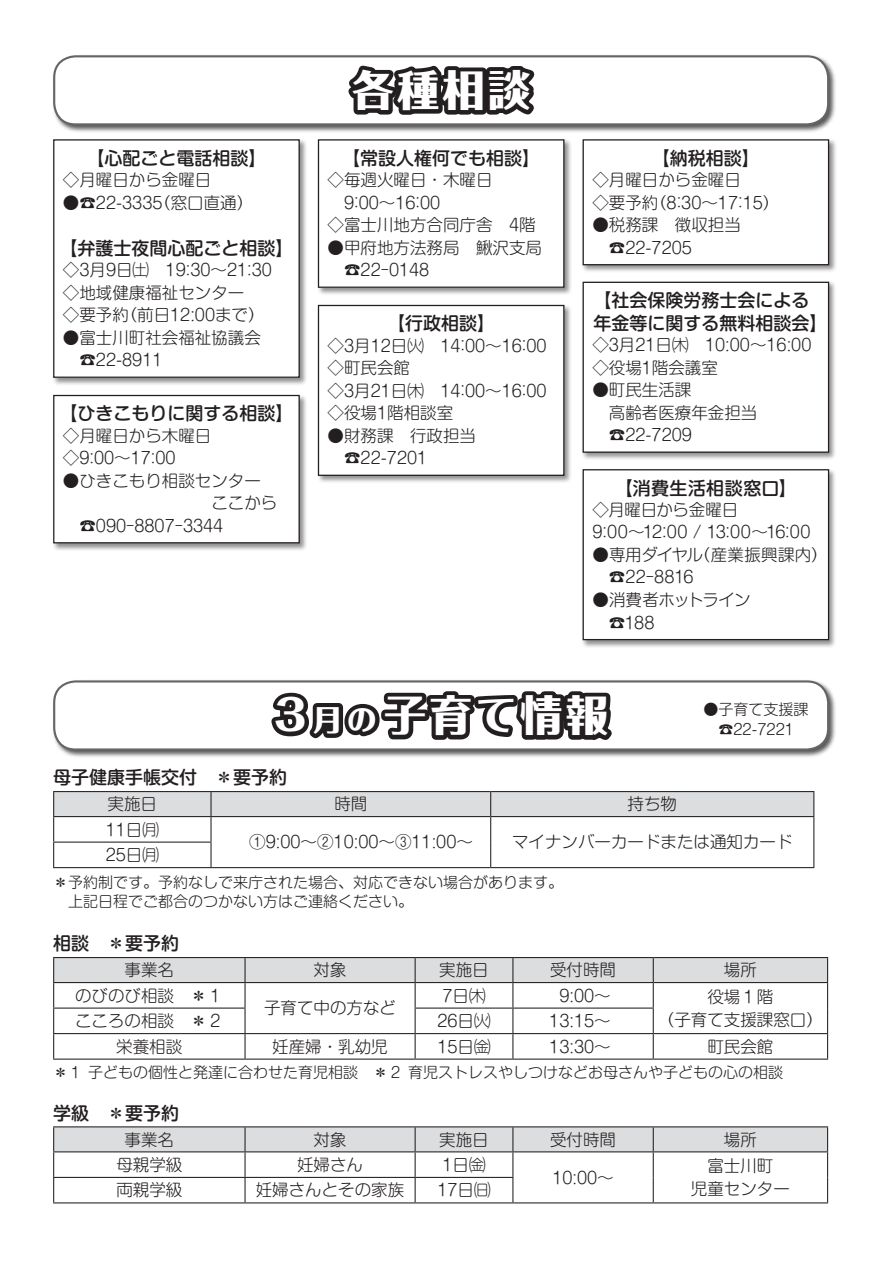
<style>
.page{position:relative;width:893px;height:1263px;background:#fff}
.page>*{position:absolute;margin:0;border:0;box-sizing:border-box;transform-origin:0 0}
.t1{font:800 42px "Folk Pro";letter-spacing:.08em;color:#fff}
.t2{font:800 29.4px "Folk Pro";color:#fff}
.t3{font:500 18px/22.5px "Shin M Go Pr 6 N";color:#231f20}
.t4{font:500 18px "Shin M Go Pr 6 N";letter-spacing:.025em;color:#231f20}
.t5{font:300 16.5px/22.5px "Shin M Go Pr 6 N";color:#231f20}
.t6{font:300 16.5px "Shin M Go Pr 6 N";letter-spacing:.04em;color:#231f20}
.t7{font:300 16.5px/22.5px "Shin M Go Pr 6 N";letter-spacing:-.025em;color:#231f20;text-align:center}
.t8{font:300 16.5px/22.5px "Shin M Go Pr 6 N";letter-spacing:-.04em;color:#231f20}
.t9{font:300 16.5px "Shin M Go Pr 6 N";letter-spacing:-.02em;color:#231f20}
.t10{font:300 15px/19.5px "Shin M Go Pr 6 N";color:#231f20}
</style>
<div class="page">
<div style="left:52px;top:54px;width:785px;height:79px;background:#231f20;opacity:.75"></div>
<div style="left:54px;top:56px;width:774px;height:68px;background:#fff;border-radius:21px"></div>
<div style="left:53px;top:55px;width:776px;height:70px;border:2px solid #656568;border-radius:21px"></div>
<div style="left:52px;top:679px;width:785px;height:79px;background:#231f20;opacity:.75"></div>
<div style="left:54px;top:681px;width:774px;height:68px;background:#fff;border-radius:21px"></div>
<div style="left:53px;top:680px;width:776px;height:70px;border:2px solid #656568;border-radius:21px"></div>
<svg style="left:339px;top:65px;width:203px;height:60px"></svg>
<svg style="left:242px;top:679px;width:377px;height:77px"></svg>
<div style="left:52px;top:138px;width:255px;height:247px;background:#231f20;opacity:.5"></div>
<div style="left:54px;top:140px;width:245px;height:237px;background:#fff"></div>
<div style="left:53px;top:139px;width:247px;height:239px;border:1px solid #231f20"></div>
<div style="left:52px;top:393px;width:255px;height:158px;background:#231f20;opacity:.5"></div>
<div style="left:54px;top:395px;width:245px;height:148px;background:#fff"></div>
<div style="left:53px;top:395px;width:247px;height:148px;border:1px solid #231f20"></div>
<div style="left:316px;top:138px;width:256px;height:158px;background:#231f20;opacity:.5"></div>
<div style="left:318px;top:140px;width:246px;height:147px;background:#fff"></div>
<div style="left:318px;top:139px;width:246px;height:149px;border:1px solid #231f20"></div>
<div style="left:316px;top:303px;width:256px;height:180px;background:#231f20;opacity:.5"></div>
<div style="left:318px;top:305px;width:246px;height:170px;background:#fff"></div>
<div style="left:318px;top:305px;width:246px;height:171px;border:1px solid #231f20"></div>
<div style="left:581px;top:280px;width:256px;height:180px;background:#231f20;opacity:.5"></div>
<div style="left:583px;top:282px;width:245px;height:170px;background:#fff"></div>
<div style="left:583px;top:282px;width:246px;height:171px;border:1px solid #231f20"></div>
<div style="left:581px;top:138px;width:256px;height:135px;background:#231f20;opacity:.5"></div>
<div style="left:583px;top:140px;width:245px;height:125px;background:#fff"></div>
<div style="left:583px;top:139px;width:246px;height:126px;border:1px solid #231f20"></div>
<div style="left:581px;top:468px;width:256px;height:180px;background:#231f20;opacity:.5"></div>
<div style="left:583px;top:470px;width:245px;height:170px;background:#fff"></div>
<div style="left:583px;top:469px;width:246px;height:171px;border:1px solid #231f20"></div>
<svg style="left:53px;top:791px;width:761px;height:76px"></svg>
<hr style="left:53px;top:867px;width:158px;height:1px;background:#231f20">
<hr style="left:211px;top:867px;width:280px;height:1px;background:#231f20">
<hr style="left:491px;top:867px;width:323px;height:1px;background:#231f20">
<hr style="left:53px;top:1126px;width:192px;height:1px;background:#231f20">
<hr style="left:245px;top:1126px;width:170px;height:1px;background:#231f20">
<hr style="left:415px;top:1126px;width:98px;height:1px;background:#231f20">
<hr style="left:513px;top:1126px;width:140px;height:1px;background:#231f20">
<hr style="left:653px;top:1126px;width:175px;height:1px;background:#231f20">
<svg style="left:53px;top:1127px;width:775px;height:75px"></svg>
<hr style="left:53px;top:1202px;width:192px;height:1px;background:#231f20">
<hr style="left:245px;top:1202px;width:170px;height:1px;background:#231f20">
<hr style="left:415px;top:1202px;width:98px;height:1px;background:#231f20">
<hr style="left:513px;top:1202px;width:140px;height:1px;background:#231f20">
<hr style="left:653px;top:1202px;width:175px;height:1px;background:#231f20">
<svg style="left:53px;top:957px;width:775px;height:101px"></svg>
<hr style="left:53px;top:1058px;width:192px;height:2px;background:#231f20">
<hr style="left:245px;top:1058px;width:170px;height:2px;background:#231f20">
<hr style="left:415px;top:1058px;width:98px;height:2px;background:#231f20">
<hr style="left:513px;top:1058px;width:140px;height:2px;background:#231f20">
<hr style="left:653px;top:1058px;width:175px;height:2px;background:#231f20">
<p class="t3" style="left:86px;top:146px;width:181px">【心配ごと電話相談【</p>
<p class="t5" style="left:154px;top:168px;width:100px;text-indent:-91px">◇月曜日から金曜日<br>（窓口直通(</p>
<p class="t5" style="left:63px;top:190px;width:101px">●☎22-3335</p>
<p class="t3" style="left:59px;top:236px;width:235px">【弁護士夜間心配ごと相談【</p>
<p class="t5" style="left:166px;top:258px;width:108px">19:30~21:30</p>
<p class="t5" style="left:63px;top:258px;width:88px">◇3月9日㈯</p>
<p class="t5" style="left:63px;top:280px;width:183px">◇地域健康福祉センター</p>
<p class="t5" style="left:121px;top:303px;width:145px">（前日12:00まで(</p>
<p class="t5" style="left:63px;top:303px;width:67px">◇要予約</p>
<p class="t5" style="left:79px;top:325px;width:183px;text-indent:-16px">●富士川町社会福祉協議会☎22-8911</p>
<p class="t3" style="left:59px;top:402px;width:235px">【ひきこもりに関する相談【</p>
<p class="t5" style="left:63px;top:423px;width:150px">◇月曜日から木曜日◇9:00~17:00</p>
<p class="t5" style="left:63px;top:468px;width:199px">●ひきこもり相談センター</p>
<p class="t5" style="left:79px;top:513px;width:145px">☎090-8807-3344</p>
<h1 class="t1" style="left:352px;top:54px;width:180px">各種相談</h1>
<p class="t3" style="left:342px;top:146px;width:199px">【常設人権何でも相談【</p>
<p class="t5" style="left:328px;top:168px;width:166px">◇毎週火曜日・木曜日</p>
<p class="t5" style="left:344px;top:190px;width:98px">9:00~16:00</p>
<p class="t5" style="left:328px;top:213px;width:210px">◇富士川地方合同庁舎　4階</p>
<p class="t5" style="left:344px;top:235px;width:199px;text-indent:-16px">●甲府地方法務局　鰍沢支局☎22-0148</p>
<p class="t3" style="left:387px;top:312px;width:109px">【行政相談【</p>
<p class="t5" style="left:440px;top:333px;width:108px">14:00~16:00</p>
<p class="t5" style="left:328px;top:333px;width:98px">◇3月12日㈫◇町民会館</p>
<p class="t5" style="left:328px;top:378px;width:127px">◇3月21日㈭<br>◇役場1階相談室</p>
<p class="t5" style="left:344px;top:423px;width:133px;text-indent:-16px">●財務課　行政担当☎22-7201</p>
<p class="t5" style="left:440px;top:378px;width:108px">14:00~16:00</p>
<p class="t3" style="left:652px;top:146px;width:109px">【納税相談【</p>
<p class="t5" style="left:650px;top:168px;width:131px;text-indent:-58px">◇月曜日から金曜日)8:30~17:15(</p>
<p class="t5" style="left:592px;top:190px;width:67px">◇要予約</p>
<p class="t5" style="left:609px;top:213px;width:133px;text-indent:-16px">●税務課　徴収担当☎22-7205</p>
<p class="t3" style="left:593px;top:288px;width:235px">【社会保険労務士会による年金等に関する無料相談会【</p>
<p class="t5" style="left:705px;top:333px;width:108px">10:00~16:00</p>
<p class="t5" style="left:592px;top:333px;width:127px">◇3月21日㈭<br>◇役場1階会議室</p>
<p class="t5" style="left:592px;top:378px;width:101px">●町民生活課</p>
<p class="t5" style="left:592px;top:400px;width:166px">　高齢者医療年金担当</p>
<p class="t5" style="left:609px;top:423px;width:85px">☎22-7209</p>
<p class="t4" style="left:615px;top:473px;width:184px">【消費生活相談窓口【</p>
<p class="t9" style="left:592px;top:496px;width:147px">◇月曜日から金曜日</p>
<p class="t6" style="left:592px;top:519px;width:220px">9:00~12:00 / 13:00~16:00</p>
<p class="t5" style="left:694px;top:542px;width:135px">（産業振興課内(</p>
<p class="t7" style="left:592px;top:542px;width:112px">●専用ダイヤル☎22-8816</p>
<p class="t8" style="left:609px;top:588px;width:143px;text-indent:-16px">●消費者ホットライン☎188</p>
<h1 class="t1" style="left:275px;top:680px;width:33px">3</h1>
<h2 class="t2" style="left:313px;top:695px;width:65px">月の</h2>
<h1 class="t1" style="left:384px;top:680px;width:225px">子育て情報</h1>
<p class="t3" style="left:53px;top:765px;width:235px">母子健康手帳交付　＊要予約</p>
<p class="t10" style="left:703px;top:699px;width:106px;text-align:center">●子育て支援課☎22-7221</p>
<p class="t5" style="left:334px;top:792px;width:34px">時間</p>
<p class="t5" style="left:108px;top:792px;width:51px">実施日</p>
<p class="t5" style="left:106px;top:843px;width:55px">25日㈪</p>
<p class="t5" style="left:627px;top:792px;width:51px">持ち物</p>
<p class="t5" style="left:106px;top:817px;width:55px">11日㈪</p>
<p class="t10" style="left:53px;top:871px;width:511px">＊予約制です。予約なしで来庁された場合、対応できない場合があります。　上記日程でご都合のつかない方はご連絡ください。</p>
<p class="t5" style="left:512px;top:830px;width:282px">マイナンバーカードまたは通知カード</p>
<p class="t5" style="left:249px;top:830px;width:225px">①9:00～②10:00～③11:00～</p>
<p class="t3" style="left:53px;top:931px;width:127px">相談　＊要予約</p>
<p class="t5" style="left:125px;top:958px;width:51px">事業名</p>
<p class="t5" style="left:314px;top:958px;width:34px">対象</p>
<p class="t5" style="left:439px;top:958px;width:51px">実施日</p>
<p class="t5" style="left:550px;top:958px;width:67px">受付時間</p>
<p class="t5" style="left:724px;top:958px;width:34px">場所</p>
<p class="t5" style="left:75px;top:983px;width:150px">のびのび相談　＊１</p>
<p class="t5" style="left:75px;top:1009px;width:150px">こころの相談　＊２</p>
<p class="t5" style="left:264px;top:996px;width:133px">子育て中の方など</p>
<p class="t5" style="left:442px;top:983px;width:45px">7日㈭</p>
<p class="t5" style="left:437px;top:1009px;width:55px">26日㈫</p>
<p class="t5" style="left:559px;top:983px;width:53px">9:00～</p>
<p class="t5" style="left:549px;top:1009px;width:63px">13:15～</p>
<p class="t5" style="left:707px;top:985px;width:68px">役場１階</p>
<p class="t5" style="left:658px;top:1007px;width:167px">（子育て支援課窓口(</p>
<p class="t5" style="left:437px;top:1034px;width:55px">15日㈮</p>
<p class="t5" style="left:707px;top:1034px;width:67px">町民会館</p>
<p class="t5" style="left:116px;top:1034px;width:67px">栄養相談</p>
<p class="t10" style="left:53px;top:1062px;width:731px">＊１子どもの個性と発達に合わせた育児相談　＊２育児ストレスやしつけなどお母さんや子どもの心の相談</p>
<p class="t5" style="left:272px;top:1034px;width:117px">妊産婦・乳幼児</p>
<p class="t5" style="left:549px;top:1034px;width:63px">13:30～</p>
<p class="t3" style="left:53px;top:1101px;width:127px">学級　＊要予約</p>
<p class="t5" style="left:125px;top:1127px;width:51px">事業名</p>
<p class="t5" style="left:314px;top:1127px;width:34px">対象</p>
<p class="t5" style="left:439px;top:1127px;width:51px">実施日</p>
<p class="t5" style="left:550px;top:1127px;width:67px">受付時間</p>
<p class="t5" style="left:724px;top:1127px;width:34px">場所</p>
<p class="t5" style="left:116px;top:1152px;width:67px">母親学級</p>
<p class="t5" style="left:116px;top:1178px;width:67px">両親学級</p>
<p class="t5" style="left:297px;top:1152px;width:67px">妊婦さん</p>
<p class="t5" style="left:256px;top:1178px;width:150px">妊婦さんとその家族</p>
<p class="t5" style="left:442px;top:1152px;width:45px">1日㈮</p>
<p class="t5" style="left:437px;top:1178px;width:55px">17日㈰</p>
<p class="t5" style="left:552px;top:1165px;width:63px">10:00～</p>
<p class="t5" style="left:707px;top:1154px;width:68px">富士川町</p>
<p class="t5" style="left:691px;top:1176px;width:101px">児童センター</p>
</div>
